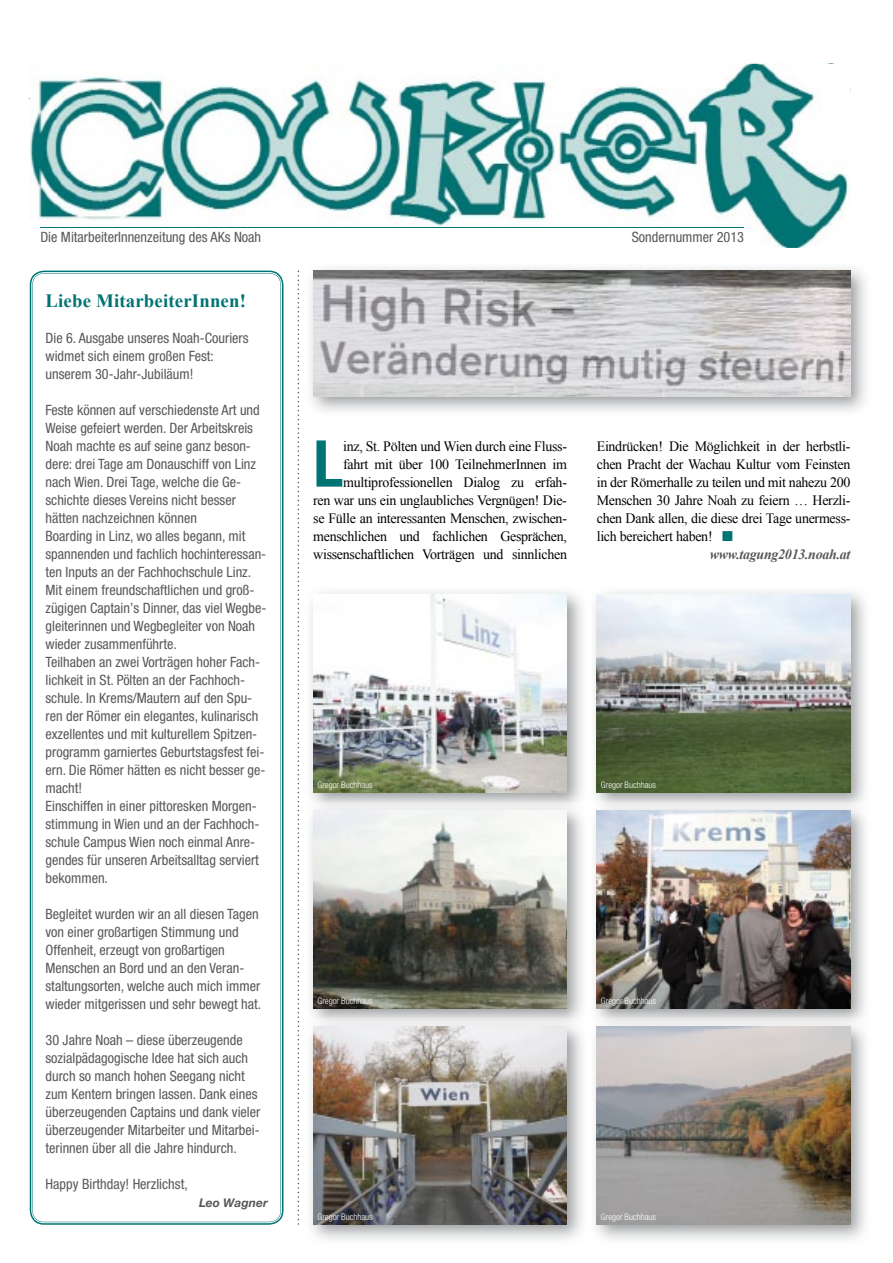
<style>
.page{position:relative;width:893px;height:1263px;background:#fff}
.page>*{position:absolute;margin:0;border:0;box-sizing:border-box;transform-origin:0 0}
.t1{font:700 condensed 64.65px "Helvetica Neue LT Pro";color:#007373}
.t2{font:700 18.75px "Times New Roman";letter-spacing:.01em;color:#007373}
.t3{font:condensed 14.25px/18px "Helvetica Neue LT Pro";color:#58585a}
.t4{font:14.25px/18px "Times New Roman";letter-spacing:-.02em;color:#000;text-align:right}
.t5{font:italic 700 14.25px "Times New Roman";letter-spacing:-.02em;color:#58585a}
.t6{font:italic 700 12px "Helvetica Neue LT Pro";color:#58585a}
.t7{font:300 condensed 9px "Helvetica Neue LT Pro";color:#fff}
.s1{color:#007373}
</style>
<div class="page">
<svg style="left:30px;top:271px;width:253px;height:954px"></svg>
<svg style="left:32px;top:273px;width:249px;height:949px"></svg>
<img style="left:30px;top:64px;width:819px;height:184px">
<div style="left:30px;top:220px;width:147px;height:24px;background:#fff"></div>
<hr style="left:40px;top:227px;width:704px;height:1px;background:#007373">
<img style="left:311px;top:268px;width:555px;height:144px">
<img style="left:313px;top:271px;width:537px;height:126px">
<img style="left:311px;top:592px;width:554px;height:211px">
<img style="left:597px;top:595px;width:253px;height:198px">
<img style="left:313px;top:595px;width:254px;height:198px">
<img style="left:311px;top:1029px;width:554px;height:211px">
<img style="left:597px;top:1029px;width:253px;height:196px">
<img style="left:313px;top:1029px;width:254px;height:196px">
<img style="left:311px;top:813px;width:554px;height:206px">
<img style="left:313px;top:1019px;width:545px;height:10px">
<img style="left:597px;top:811px;width:253px;height:198px">
<img style="left:313px;top:811px;width:254px;height:198px">
<svg style="left:298px;top:271px;width:1px;height:954px"></svg>
<p class="t3" style="left:40px;top:228px;width:222px">Die MitarbeiterInnenzeitung des AKs Noah</p>
<p class="t3" style="left:632px;top:228px;width:114px">Sondernummer 2013</p>
<h2 class="t2" style="left:46px;top:287px;width:202px">Liebe MitarbeiterInnen!</h2>
<p class="t3" style="left:46px;top:328px;width:205px">Die 6. Ausgabe unseres Noah-Couriers widmet sich einem großen Fest: unserem 30-Jahr-Jubiläum!</p>
<p class="t3" style="left:46px;top:400px;width:222px">Feste können auf verschiedenste Art und Weise gefeiert werden. Der Arbeitskreis Noah machte es auf seine ganz beson&shy;dere: drei Tage am Donauschiff von Linz nach Wien. Drei Tage, welche die Ge&shy;schichte dieses Vereins nicht besser hätten nachzeichnen können<br>Boarding in Linz, wo alles begann, mit spannenden und fachlich hochinteressan&shy;ten Inputs an der Fachhochschule Linz.<br>Mit einem freundschaftlichen und groß&shy;zügigen Captain’s Dinner, das viel Wegbe&shy;gleiterinnen und Wegbegleiter von Noah wieder zusammenführte.<br>Teilhaben an zwei Vorträgen hoher Fach&shy;lichkeit in St. Pölten an der Fachhoch&shy;schule. In Krems/Mautern auf den Spu&shy;ren der Römer ein elegantes, kulinarisch exzellentes und mit kulturellem Spitzen&shy;programm garniertes Geburtstagsfest fei&shy;ern. Die Römer hätten es nicht besser ge&shy;macht!<br>Einschiffen in einer pittoresken Morgen&shy;stimmung in Wien und an der Fachhoch&shy;schule Campus Wien noch einmal Anre&shy;gendes für unseren Arbeitsalltag serviert bekommen.</p>
<p class="t3" style="left:46px;top:904px;width:217px">Begleitet wurden wir an all diesen Tagen von einer großartigen Stimmung und Offenheit, erzeugt von großartigen Menschen an Bord und an den Veran&shy;staltungsorten, welche auch mich immer wieder mitgerissen und sehr bewegt hat.</p>
<p class="t3" style="left:46px;top:1030px;width:216px">30 Jahre Noah – diese überzeugende sozialpädagogische Idee hat sich auch durch so manch hohen Seegang nicht zum Kentern bringen lassen. Dank eines überzeugenden Captains und dank vieler überzeugender Mitarbeiter und Mitarbei&shy;terinnen über all die Jahre hindurch.</p>
<p class="t3" style="left:46px;top:1174px;width:144px">Happy Birthday! Herzlichst,</p>
<p class="t6" style="left:199px;top:1195px;width:70px">Leo Wagner</p>
<h1 class="t1" style="left:313px;top:425px;width:31px">L</h1>
<p class="t4" style="left:313px;top:437px;width:255px">inz, St. Pölten und Wien durch eine Fluss-<br>fahrt mit über 100 TeilnehmerInnen im multiprofessionellen Dialog zu erfah-<br>ren war uns ein unglaubliches Vergnügen! Die&shy;se Fülle an interessanten Menschen, zwischen&shy;menschlichen und fachlichen Gesprächen, wissenschaftlichen Vorträgen und sinnlichen</p>
<p class="t4" style="left:597px;top:437px;width:255px">Eindrücken! Die Möglichkeit in der herbstli-</p>
<p class="t4" style="left:597px;top:455px;width:255px">chen Pracht der Wachau Kultur vom Feinsten</p>
<p class="t4" style="left:597px;top:473px;width:255px">in der Römerhalle zu teilen und mit nahezu 200</p>
<p class="t4" style="left:597px;top:491px;width:255px">Menschen 30 Jahre Noah zu feiern … Herzli-</p>
<p class="t4" style="left:597px;top:509px;width:255px">chen Dank allen, die diese drei Tage unermess-</p>
<p class="t4" style="left:597px;top:527px;width:138px">lich bereichert haben! <span class="s1">■</span></p>
<p class="t5" style="left:710px;top:544px;width:142px">www.tagung2013.noah.at</p>
<p class="t7" style="left:318px;top:780px;width:57px">Gregor Buchhaus</p>
<p class="t7" style="left:601px;top:780px;width:57px">Gregor Buchhaus</p>
<p class="t7" style="left:318px;top:996px;width:57px">Gregor Buchhaus</p>
<p class="t7" style="left:601px;top:996px;width:57px">Gregor Buchhaus</p>
<p class="t7" style="left:318px;top:1212px;width:57px">Gregor Buchhaus</p>
<p class="t7" style="left:601px;top:1212px;width:57px">Gregor Buchhaus</p>
</div>
